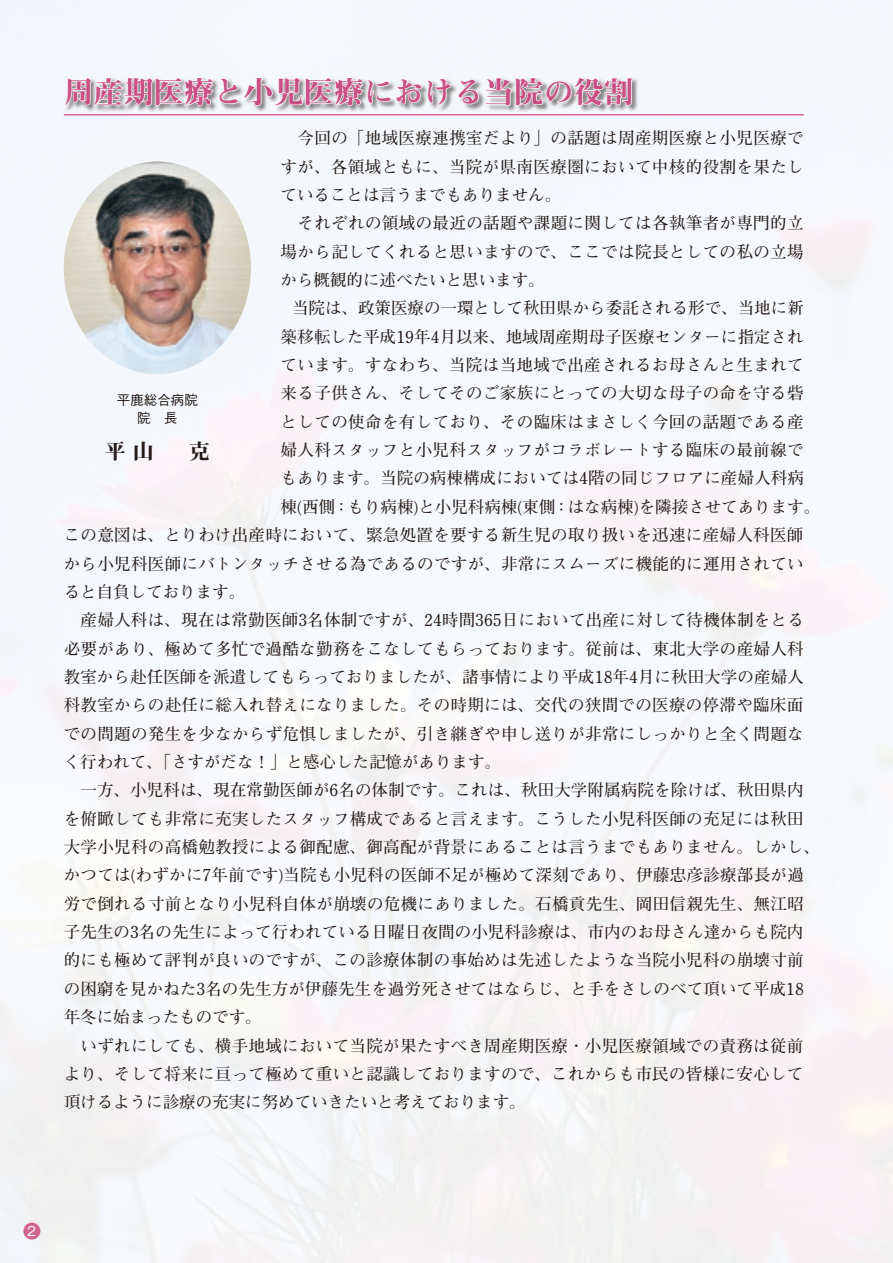
<style>
.page{position:relative;width:893px;height:1263px;background:#fff}
.page>*{position:absolute;margin:0;border:0;box-sizing:border-box;transform-origin:0 0}
.t1{font:30px "Midashi Min Pro MA31";color:#ca5084}
.t2{font:21px "Midashi Min Pro MA31";color:#231916}
.t3{font:700 16.5px/28.3px "Futo Min A101 Pro";letter-spacing:.02em;color:#231916}
.t4{font:700 16.5px "Futo Min A101 Pro";color:#231916}
.t5{font:500 13.5px/18px "Gothic BBB Pro";color:#231916;text-align:center}
</style>
<div class="page">
<img style="left:0;top:0;width:893px;height:1263px">
<div style="left:23px;top:1222px;width:17px;height:17px;background:#cf658f;border-radius:50%"></div>
<img style="left:64px;top:162px;width:187px;height:212px;border-radius:50%">
<div style="left:64px;top:76px;width:575px;height:37px;background:#231916;opacity:.55"></div>
<svg style="left:64px;top:70px;width:388px;height:106px"></svg>
<svg style="left:458px;top:76px;width:175px;height:63px"></svg>
<hr style="left:64px;top:114px;width:740px;height:1px;background:#ca5084">
<h1 class="t1" style="left:64px;top:69px;width:572px">周産期医療と小児医療における当院の役割</h1>
<p class="t3" style="left:281px;top:122px;width:525px">　今回の「地域医療連携室だより」の話題は周産期医療と小児医療ですが、各領域ともに、当院が県南医療圏において中核的役割を果たしていることは言うまでもありません。<br>　それぞれの領域の最近の話題や課題に関しては各執筆者が専門的立場から記してくれると思いますので、ここでは院長としての私の立場から概観的に述べたいと思います。</p>
<p class="t4" style="left:292px;top:295px;width:513px">当院は、政策医療の一環として秋田県から委託される形で、当地に新</p>
<p class="t3" style="left:281px;top:320px;width:524px">築移転した平成19年4月以来、地域周産期母子医療センターに指定され</p>
<p class="t3" style="left:281px;top:349px;width:525px">ています。すなわち、当院は当地域で出産されるお母さんと生まれて</p>
<p class="t3" style="left:281px;top:377px;width:524px">来る子供さん、そしてそのご家族にとっての大切な母子の命を守る砦</p>
<p class="t3" style="left:281px;top:405px;width:524px">としての使命を有しており、その臨床はまさしく今回の話題である産</p>
<p class="t3" style="left:281px;top:434px;width:524px">婦人科スタッフと小児科スタッフがコラボレートする臨床の最前線で</p>
<p class="t3" style="left:281px;top:462px;width:525px">もあります。当院の病棟構成においては4階の同じフロアに産婦人科病</p>
<p class="t4" style="left:281px;top:494px;width:541px">棟(西側：もり病棟)と小児科病棟(東側：はな病棟)を隣接させてあります。</p>
<p class="t3" style="left:64px;top:519px;width:741px">この意図は、とりわけ出産時において、緊急処置を要する新生児の取り扱いを迅速に産婦人科医師</p>
<p class="t3" style="left:64px;top:547px;width:741px">から小児科医師にバトンタッチさせる為であるのですが、非常にスムーズに機能的に運用されてい</p>
<p class="t4" style="left:64px;top:579px;width:183px">ると自負しております。</p>
<p class="t3" style="left:64px;top:604px;width:742px">　産婦人科は、現在は常勤医師3名体制ですが、24時間365日において出産に対して待機体制をとる</p>
<p class="t3" style="left:64px;top:632px;width:741px">必要があり、極めて多忙で過酷な勤務をこなしてもらっております。従前は、東北大学の産婦人科</p>
<p class="t3" style="left:64px;top:660px;width:741px">教室から赴任医師を派遣してもらっておりましたが、諸事情により平成18年4月に秋田大学の産婦人</p>
<p class="t3" style="left:64px;top:689px;width:741px">科教室からの赴任に総入れ替えになりました。その時期には、交代の狭間での医療の停滞や臨床面</p>
<p class="t3" style="left:64px;top:717px;width:741px">での問題の発生を少なからず危惧しましたが、引き継ぎや申し送りが非常にしっかりと全く問題な</p>
<p class="t4" style="left:64px;top:749px;width:439px">く行われて、「さすがだな！」と感心した記憶があります。</p>
<p class="t3" style="left:64px;top:774px;width:741px">　一方、小児科は、現在常勤医師が6名の体制です。これは、秋田大学附属病院を除けば、秋田県内</p>
<p class="t3" style="left:64px;top:802px;width:741px">を俯瞰しても非常に充実したスタッフ構成であると言えます。こうした小児科医師の充足には秋田</p>
<p class="t3" style="left:64px;top:831px;width:758px">大学小児科の高橋勉教授による御配慮、御高配が背景にあることは言うまでもありません。しかし、</p>
<p class="t3" style="left:64px;top:859px;width:742px">かつては(わずかに7年前です)当院も小児科の医師不足が極めて深刻であり、伊藤忠彦診療部長が過</p>
<p class="t3" style="left:64px;top:887px;width:741px">労で倒れる寸前となり小児科自体が崩壊の危機にありました。石橋貢先生、岡田信親先生、無江昭</p>
<p class="t3" style="left:64px;top:916px;width:741px">子先生の3名の先生によって行われている日曜日夜間の小児科診療は、市内のお母さん達からも院内</p>
<p class="t3" style="left:64px;top:944px;width:741px">的にも極めて評判が良いのですが、この診療体制の事始めは先述したような当院小児科の崩壊寸前</p>
<p class="t3" style="left:64px;top:972px;width:742px">の困窮を見かねた3名の先生方が伊藤先生を過労死させてはならじ、と手をさしのべて頂いて平成18</p>
<p class="t4" style="left:64px;top:1004px;width:216px">年冬に始まったものです。　</p>
<p class="t3" style="left:64px;top:1029px;width:741px">　いずれにしても、横手地域において当院が果たすべき周産期医療・小児医療領域での責務は従前</p>
<p class="t3" style="left:64px;top:1057px;width:741px">より、そして将来に亘って極めて重いと認識しておりますので、これからも市民の皆様に安心して</p>
<p class="t4" style="left:64px;top:1089px;width:464px">頂けるように診療の充実に努めていきたいと考えております。</p>
<p class="t5" style="left:117px;top:389px;width:82px">平鹿総合病院院　長</p>
<p class="t2" style="left:105px;top:435px;width:106px">平山　克</p>
</div>
